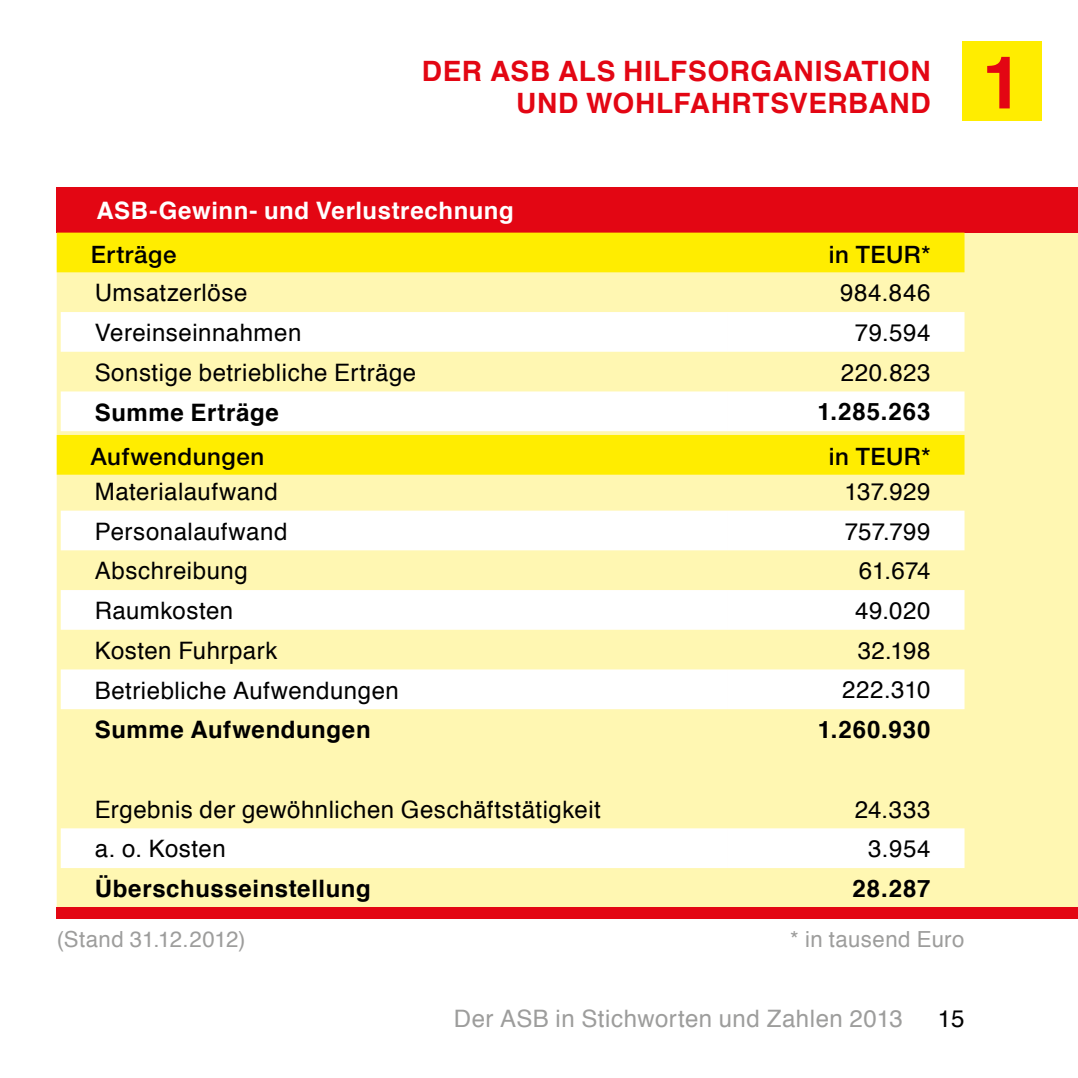
<style>
.page{position:relative;width:1078px;height:1078px;background:#fff}
.page>*{position:absolute;margin:0;border:0;box-sizing:border-box;transform-origin:0 0}
.t1{font:700 72.8px "Helvetica";color:#e30613}
.t2{font:700 28px/32px "Helvetica";letter-spacing:.02em;color:#e30613;text-align:right}
.t3{font:24px "Helvetica";letter-spacing:.02em;color:#000}
.t4{font:700 24px "Helvetica";letter-spacing:.025em;color:#000}
.t5{font:500 24px "Helvetica Neue";letter-spacing:.025em;color:#000}
.t6{font:24px "Helvetica";letter-spacing:.02em;color:#9d9d9c}
.t7{font:700 24px "Helvetica";letter-spacing:.02em;color:#fff}
.t8{font:22px "Helvetica";letter-spacing:.02em;color:#9d9d9c}
</style>
<div class="page">
<div style="left:961px;top:42px;width:80px;height:79px;background:#ffed00"></div>
<div style="left:57px;top:220px;width:1020px;height:687px;background:#fff7b2"></div>
<svg style="left:61px;top:312px;width:903px;height:119px;fill:#fff"></svg>
<svg style="left:61px;top:510px;width:903px;height:199px;fill:#fff"></svg>
<div style="left:61px;top:828px;width:903px;height:39px;background:#fff"></div>
<div style="left:57px;top:187px;width:1020px;height:45px;background:#e30613"></div>
<div style="left:57px;top:907px;width:1020px;height:11px;background:#e30613"></div>
<div style="left:57px;top:232px;width:907px;height:40px;background:#ffed00"></div>
<div style="left:57px;top:435px;width:907px;height:39px;background:#ffed00"></div>
<p class="t2" style="left:422px;top:56px;width:510px">DER ASB ALS HILFSORGANISATION<br>UND WOHLFAHRTSVERBAND</p>
<h1 class="t1" style="left:981px;top:24px;width:42px">1</h1>
<p class="t7" style="left:96px;top:191px;width:419px">ASB-Gewinn- und Verlustrechnung</p>
<p class="t5" style="left:91px;top:240px;width:87px">Erträge</p>
<p class="t5" style="left:828px;top:240px;width:103px">in TEUR*</p>
<p class="t3" style="left:95px;top:274px;width:154px">Umsatzerlöse</p>
<p class="t3" style="left:840px;top:274px;width:92px">984.846</p>
<p class="t3" style="left:95px;top:314px;width:208px">Vereinseinnahmen</p>
<p class="t3" style="left:854px;top:314px;width:77px">79.594</p>
<p class="t3" style="left:95px;top:354px;width:323px">Sonstige betriebliche Erträge</p>
<p class="t3" style="left:840px;top:353px;width:91px">220.823</p>
<p class="t4" style="left:95px;top:392px;width:185px">Summe Erträge</p>
<p class="t4" style="left:817px;top:392px;width:114px">1.285.263</p>
<p class="t5" style="left:91px;top:442px;width:175px">Aufwendungen</p>
<p class="t5" style="left:828px;top:442px;width:103px">in TEUR*</p>
<p class="t3" style="left:95px;top:473px;width:184px">Materialaufwand</p>
<p class="t3" style="left:844px;top:472px;width:87px">137.929</p>
<p class="t3" style="left:95px;top:512px;width:194px">Personalaufwand</p>
<p class="t3" style="left:844px;top:512px;width:87px">757.799</p>
<p class="t3" style="left:95px;top:552px;width:154px">Abschreibung</p>
<p class="t3" style="left:858px;top:552px;width:73px">61.674</p>
<p class="t3" style="left:95px;top:592px;width:140px">Raumkosten</p>
<p class="t3" style="left:854px;top:592px;width:77px">49.020</p>
<p class="t3" style="left:95px;top:631px;width:184px">Kosten Fuhrpark</p>
<p class="t3" style="left:857px;top:631px;width:74px">32.198</p>
<p class="t3" style="left:95px;top:671px;width:305px">Betriebliche Aufwendungen</p>
<p class="t3" style="left:842px;top:671px;width:90px">222.310</p>
<p class="t4" style="left:95px;top:710px;width:277px">Summe Aufwendungen</p>
<p class="t4" style="left:817px;top:710px;width:114px">1.260.930</p>
<p class="t3" style="left:95px;top:790px;width:507px">Ergebnis der gewöhnlichen Geschäftstätigkeit</p>
<p class="t3" style="left:854px;top:790px;width:77px">24.333</p>
<p class="t3" style="left:95px;top:830px;width:132px">a. o. Kosten</p>
<p class="t3" style="left:867px;top:830px;width:64px">3.954</p>
<p class="t4" style="left:95px;top:869px;width:277px">Überschusseinstellung</p>
<p class="t4" style="left:852px;top:868px;width:79px">28.287</p>
<p class="t8" style="left:57px;top:922px;width:190px">(Stand 31.12.2012)</p>
<p class="t8" style="left:790px;top:922px;width:176px">* in tausend Euro</p>
<p class="t6" style="left:454px;top:999px;width:450px">Der ASB in Stichworten und Zahlen 2013</p>
<p class="t3" style="left:937px;top:999px;width:28px">15</p>
</div>
